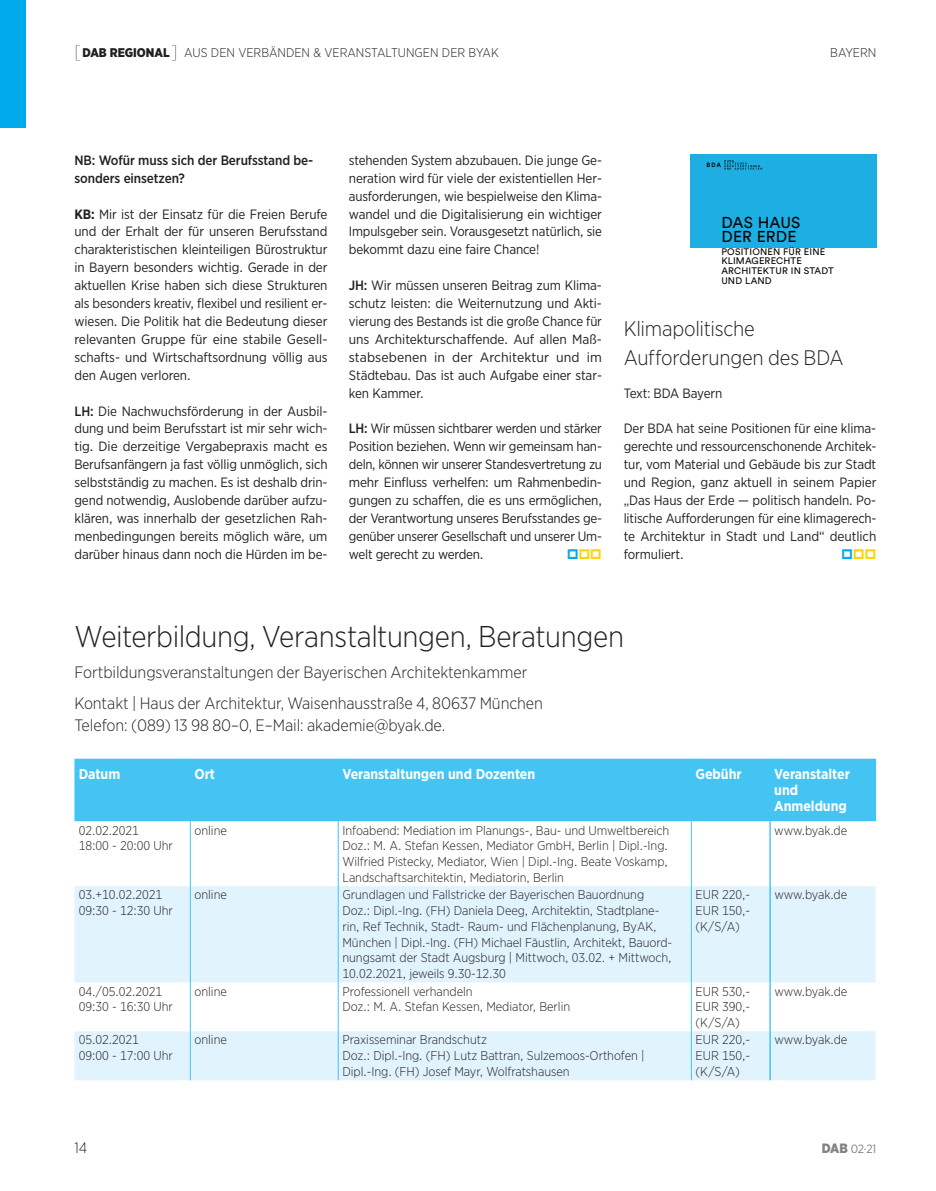
<style>
.page{position:relative;width:936px;height:1191px;background:#fff}
.page>*{position:absolute;margin:0;border:0;box-sizing:border-box;transform-origin:0 0}
.t1{font:300 30px "Gotham Narrow";letter-spacing:-.015em;color:#231f20}
.t2{font:300 21px/28.5px "Gotham Narrow";letter-spacing:-.01em;color:#231f20}
.t3{font:300 16.5px/30.8px "Gotham Narrow";letter-spacing:-.005em;color:#231f20}
.t4{font:15.6px/14.1px "BDA Circular";letter-spacing:.01em;color:#000}
.t5{font:300 15px "Gotham Narrow";color:#231f20}
.t6{font:700 14.25px/15.8px "Gotham Narrow";letter-spacing:-.005em;color:#fff}
.t7{font:13.5px/17.9px "Gotham Narrow";letter-spacing:-.01em;color:#231f20;text-align:justify}
.t8{font:500 13.5px/17.9px "Gotham Narrow";letter-spacing:-.01em;color:#231f20}
.t9{font:300 12.75px/15.8px "Gotham Narrow";letter-spacing:-.005em;color:#231f20}
.t10{font:300 12.6px "Gotham Narrow";color:#231f20}
.t11{font:900 12.6px "Gotham Narrow";color:#231f20}
.t12{font:12px "Gotham Narrow";color:#808285}
.t13{font:9.3px/9.8px "BDA Circular";letter-spacing:.015em;color:#000}
.s1{font-weight:100;font-size:18px}
.s2{font-weight:300}
.s3{font-weight:700}
.s4{font-weight:500}
.s5{font-weight:900;font-size:13.5px}
</style>
<div class="page">
<div style="left:690px;top:154px;width:186px;height:93px;background:#1daee3"></div>
<svg style="left:706px;top:160px;width:56px;height:10px"></svg>
<div style="left:74px;top:758px;width:802px;height:63px;background:#44c4f2"></div>
<svg style="left:74px;top:821px;width:801px;height:65px"></svg>
<svg style="left:74px;top:886px;width:801px;height:194px;fill:#e1f3fc"></svg>
<hr style="left:190px;top:758px;width:1px;height:63px;background:#44c4f2">
<hr style="left:338px;top:758px;width:1px;height:63px;background:#44c4f2">
<hr style="left:691px;top:758px;width:1px;height:63px;background:#44c4f2">
<hr style="left:769px;top:758px;width:1px;height:63px;background:#44c4f2">
<hr style="left:190px;top:821px;width:1px;height:65px;background:#44c4f2">
<hr style="left:338px;top:821px;width:1px;height:65px;background:#44c4f2">
<hr style="left:691px;top:821px;width:1px;height:65px;background:#44c4f2">
<hr style="left:190px;top:886px;width:1px;height:96px;background:#44c4f2">
<hr style="left:338px;top:886px;width:1px;height:96px;background:#44c4f2">
<hr style="left:691px;top:886px;width:1px;height:96px;background:#44c4f2">
<hr style="left:190px;top:982px;width:1px;height:49px;background:#44c4f2">
<hr style="left:338px;top:982px;width:1px;height:49px;background:#44c4f2">
<hr style="left:691px;top:982px;width:1px;height:49px;background:#44c4f2">
<hr style="left:190px;top:1031px;width:1px;height:49px;background:#44c4f2">
<hr style="left:338px;top:1031px;width:1px;height:49px;background:#44c4f2">
<hr style="left:691px;top:1031px;width:1px;height:49px;background:#44c4f2">
<hr style="left:769px;top:821px;width:1px;height:65px;background:#00aaeb">
<hr style="left:769px;top:886px;width:1px;height:96px;background:#00aaeb">
<hr style="left:769px;top:982px;width:1px;height:49px;background:#00aaeb">
<hr style="left:769px;top:1031px;width:1px;height:49px;background:#00aaeb">
<div style="left:0;top:0;width:26px;height:128px;background:#00aaeb"></div>
<p class="t11" style="left:74px;top:44px;width:145px"><span class="s1">[</span>DAB REGIONAL<span class="s1">]</span> <span class="s2">Aus den</span></p>
<p class="t10" style="left:238px;top:45px;width:48px">Verbänden</p>
<p class="t10" style="left:313px;top:45px;width:28px">&amp; Veranstaltungen</p>
<p class="t10" style="left:442px;top:45px;width:9px">der</p>
<p class="t10" style="left:468px;top:45px;width:32px">ByAK</p>
<p class="t10" style="left:830px;top:45px;width:48px">BAYERN</p>
<p class="t8" style="left:74px;top:151px;width:240px">NB: Wofür muss sich der Berufsstand be&shy;sonders einsetzen?</p>
<p class="t7" style="left:74px;top:205px;width:255px"><span class="s3">KB:</span> Mir ist der Einsatz für die Freien Berufe und der Erhalt der für unseren Berufsstand charakteristischen kleinteiligen Bürostruktur in Bayern besonders wichtig. Gerade in der aktuellen Krise haben sich diese Strukturen als besonders kreativ, flexibel und resilient er&shy;wiesen. Die Politik hat die Bedeutung dieser relevanten Gruppe für eine stabile Gesell&shy;schafts- und Wirtschaftsordnung völlig aus den Augen verloren.</p>
<p class="t7" style="left:74px;top:401px;width:254px"><span class="s4">LH:</span> Die Nachwuchsförderung in der Ausbil&shy;dung und beim Berufsstart ist mir sehr wich&shy;tig. Die derzeitige Vergabepraxis macht es Berufsanfängern ja fast völlig unmöglich, sich selbstständig zu machen. Es ist deshalb drin&shy;gend notwendig, Auslobende darüber aufzu&shy;klären, was innerhalb der gesetzlichen Rah&shy;menbedingungen bereits möglich wäre, um darüber hinaus dann noch die Hürden im be-</p>
<p class="t7" style="left:349px;top:151px;width:254px">stehenden System abzubauen. Die junge Ge&shy;neration wird für viele der existentiellen Her&shy;ausforderungen, wie bespielweise den Klima&shy;wandel und die Digitalisierung ein wichtiger Impulsgeber sein. Vorausgesetzt natürlich, sie bekommt dazu eine faire Chance!</p>
<p class="t7" style="left:349px;top:276px;width:254px"><span class="s4">JH:</span> Wir müssen unseren Beitrag zum Klima&shy;schutz leisten: die Weiternutzung und Akti&shy;vierung des Bestands ist die große Chance für uns Architekturschaffende. Auf allen Maß&shy;stabsebenen in der Architektur und im Städtebau. Das ist auch Aufgabe einer star&shy;ken Kammer.</p>
<p class="t7" style="left:349px;top:419px;width:255px"><span class="s4">LH:</span> Wir müssen sichtbarer werden und stärker Position beziehen. Wenn wir gemeinsam han&shy;deln, können wir unserer Standesvertretung zu mehr Einfluss verhelfen: um Rahmenbedin&shy;gungen zu schaffen, die es uns ermöglichen, der Verantwortung unseres Berufsstandes ge&shy;genüber unserer Gesellschaft und unserer Um&shy;welt gerecht zu werden.</p>
<p class="t4" style="left:721px;top:215px;width:81px">DAS HAUS<br>DER ERDE</p>
<p class="t13" style="left:721px;top:246px;width:114px">POSITIONEN FÜR EINE<br>KLIMAGERECHTE<br>ARCHITEKTUR IN STADT<br>UND LAND</p>
<h2 class="t2" style="left:623px;top:314px;width:221px">Klimapolitische<br>Aufforderungen des BDA</h2>
<p class="t7" style="left:623px;top:384px;width:100px">Text: BDA Bayern</p>
<p class="t7" style="left:623px;top:419px;width:254px">Der BDA hat seine Positionen für eine klima&shy;gerechte und ressourcenschonende Architek&shy;tur, vom Material und Gebäude bis zur Stadt und Region, ganz aktuell in seinem Papier „Das Haus der Erde — politisch handeln. Po&shy;litische Aufforderungen für eine klimagerech&shy;te Architektur in Stadt und Land“ deutlich formuliert.</p>
<h1 class="t1" style="left:74px;top:618px;width:551px">Weiterbildung, Veranstaltungen, Beratungen</h1>
<p class="t3" style="left:74px;top:656px;width:470px">Fortbildungsveranstaltungen der Bayerischen Architektenkammer<br>Kontakt | Haus der Architektur, Waisenhausstraße 4, 80637 München</p>
<p class="t3" style="left:74px;top:709px;width:372px">Telefon: (089) 13 98 80–0, E–Mail: akademie@byak.de.</p>
<p class="t6" style="left:79px;top:766px;width:43px">Datum</p>
<p class="t6" style="left:194px;top:766px;width:22px">Ort</p>
<p class="t6" style="left:342px;top:766px;width:194px">Veranstaltungen und Dozenten</p>
<p class="t6" style="left:695px;top:766px;width:48px">Gebühr</p>
<p class="t6" style="left:774px;top:766px;width:77px">Veranstalter und<br>Anmeldung</p>
<p class="t9" style="left:79px;top:822px;width:96px">02.02.2021<br>18:00 - 20:00 Uhr</p>
<p class="t9" style="left:194px;top:822px;width:34px">online</p>
<p class="t9" style="left:342px;top:822px;width:328px">Infoabend: Mediation im Planungs-, Bau- und Umweltbereich Doz.: M. A. Stefan Kessen, Mediator GmbH, Berlin | Dipl.-Ing.<br>Wilfried Pistecky, Mediator, Wien | Dipl.-Ing. Beate Voskamp, Landschaftsarchitektin, Mediatorin, Berlin</p>
<p class="t9" style="left:774px;top:822px;width:74px">www.byak.de</p>
<p class="t9" style="left:79px;top:886px;width:96px">03.+10.02.2021<br>09:30 - 12:30 Uhr</p>
<p class="t9" style="left:194px;top:886px;width:34px">online</p>
<p class="t9" style="left:342px;top:886px;width:331px">Grundlagen und Fallstricke der Bayerischen Bauordnung Doz.: Dipl.-Ing. (FH) Daniela Deeg, Architektin, Stadtplane&shy;rin, Ref Technik, Stadt- Raum- und Flächenplanung, ByAK, München | Dipl.-Ing. (FH) Michael Fäustlin, Architekt, Bauord&shy;nungsamt der Stadt Augsburg | Mittwoch, 03.02. + Mittwoch, 10.02.2021, jeweils 9.30-12.30</p>
<p class="t9" style="left:695px;top:886px;width:56px;text-align:justify">EUR 220,- EUR 150,- (K/S/A)</p>
<p class="t9" style="left:774px;top:886px;width:74px">www.byak.de</p>
<p class="t9" style="left:79px;top:982px;width:96px">04./05.02.2021<br>09:30 - 16:30 Uhr</p>
<p class="t9" style="left:194px;top:982px;width:34px">online</p>
<p class="t9" style="left:342px;top:982px;width:229px">Professionell verhandeln<br>Doz.: M. A. Stefan Kessen, Mediator, Berlin</p>
<p class="t9" style="left:695px;top:982px;width:56px;text-align:justify">EUR 530,- EUR 390,- (K/S/A)</p>
<p class="t9" style="left:774px;top:982px;width:74px">www.byak.de</p>
<p class="t9" style="left:79px;top:1031px;width:96px">05.02.2021<br>09:00 - 17:00 Uhr</p>
<p class="t9" style="left:194px;top:1031px;width:34px">online</p>
<p class="t9" style="left:342px;top:1031px;width:303px">Praxisseminar Brandschutz<br>Doz.: Dipl.-Ing. (FH) Lutz Battran, Sulzemoos-Orthofen |<br>Dipl.-Ing. (FH) Josef Mayr, Wolfratshausen</p>
<p class="t9" style="left:695px;top:1031px;width:56px;text-align:justify">EUR 220,- EUR 150,- (K/S/A)</p>
<p class="t9" style="left:774px;top:1031px;width:74px">www.byak.de</p>
<p class="t5" style="left:74px;top:1138px;width:14px">14</p>
<p class="t12" style="left:821px;top:1141px;width:56px"><span class="s5">DAB</span> 02·21</p>
</div>
